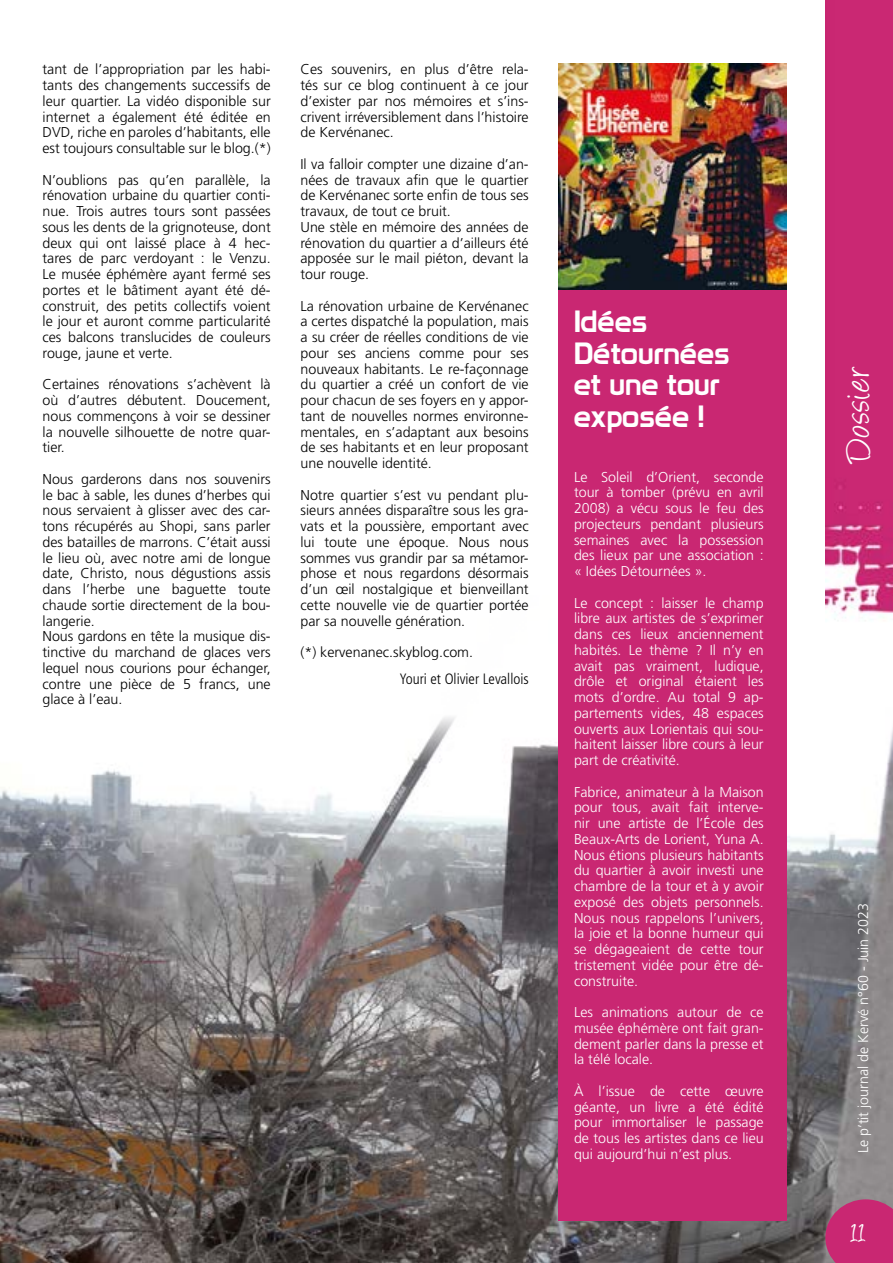
<style>
.page{position:relative;width:893px;height:1263px;background:#fff}
.page>*{position:absolute;margin:0;border:0;box-sizing:border-box;transform-origin:0 0}
.t1{font:42px "Angelina";color:#fff}
.t2{font:30px/31.5px "Prototype";color:#fff}
.t3{font:30px "Angelina";color:#fff}
.t4{font:300 condensed 15px "Frutiger";color:#000}
.t5{font:300 14.25px/15.8px "Frutiger LT Std";color:#000;text-align:justify}
.t6{font:300 14.25px/15.8px "Frutiger LT Std";color:#fff;text-align:justify}
</style>
<div class="page">
<img style="left:0;top:595px;width:893px;height:668px">
<div style="left:558px;top:64px;width:229px;height:1156px;background:#c92772"></div>
<svg style="left:825px;top:1199px;width:68px;height:64px;background:#bf3173"></svg>
<img style="left:558px;top:64px;width:229px;height:225px">
<img style="left:826px;top:0;width:67px;height:623px">
<p class="t5" style="left:43px;top:62px;width:230px">tant de l’appropriation par les habi&shy;tants des changements successifs de leur quartier. La vidéo disponible sur internet a également été éditée en DVD, riche en paroles d’habitants, elle est toujours consultable sur le blog.(*)</p>
<p class="t5" style="left:43px;top:172px;width:230px">N’oublions pas qu’en parallèle, la rénovation urbaine du quartier conti&shy;nue. Trois autres tours sont passées sous les dents de la grignoteuse, dont deux qui ont laissé place à 4 hec&shy;tares de parc verdoyant : le Venzu.<br>Le musée éphémère ayant fermé ses portes et le bâtiment ayant été dé&shy;construit, des petits collectifs voient le jour et auront comme particularité ces balcons translucides de couleurs rouge, jaune et verte.</p>
<p class="t5" style="left:43px;top:377px;width:230px">Certaines rénovations s’achèvent là où d’autres débutent. Doucement, nous commençons à voir se dessiner la nouvelle silhouette de notre quar&shy;tier.</p>
<p class="t5" style="left:43px;top:471px;width:230px;text-align:left">Nous garderons dans nos souvenirs le bac à sable, les dunes d’herbes qui nous servaient à glisser avec des car&shy;tons récupérés au Shopi, sans parler des batailles de marrons. C’était aussi le lieu où, avec notre ami de longue date, Christo, nous dégustions assis dans l’herbe une baguette toute chaude sortie directement de la bou&shy;langerie.<br>Nous gardons en tête la musique dis&shy;tinctive du marchand de glaces vers lequel nous courions pour échanger, contre une pièce de 5 francs, une glace à l’eau.</p>
<p class="t5" style="left:300px;top:62px;width:230px">Ces souvenirs, en plus d’être rela&shy;tés sur ce blog continuent à ce jour d’exister par nos mémoires et s’ins&shy;crivent irréversiblement dans l’histoire de Kervénanec.</p>
<p class="t5" style="left:300px;top:156px;width:230px;text-align:left">Il va falloir compter une dizaine d’an&shy;nées de travaux afin que le quartier de Kervénanec sorte enfin de tous ses travaux, de tout ce bruit.<br>Une stèle en mémoire des années de rénovation du quartier a d’ailleurs été apposée sur le mail piéton, devant la tour rouge.</p>
<p class="t5" style="left:300px;top:298px;width:230px">La rénovation urbaine de Kervénanec a certes dispatché la population, mais a su créer de réelles conditions de vie pour ses anciens comme pour ses nouveaux habitants. Le re-façonnage du quartier a créé un confort de vie pour chacun de ses foyers en y appor&shy;tant de nouvelles normes environne&shy;mentales, en s’adaptant aux besoins de ses habitants et en leur proposant une nouvelle identité.</p>
<p class="t5" style="left:300px;top:487px;width:230px">Notre quartier s’est vu pendant plu&shy;sieurs années disparaître sous les gra&shy;vats et la poussière, emportant avec lui toute une époque. Nous nous sommes vus grandir par sa métamor&shy;phose et nous regardons désormais d’un œil nostalgique et bienveillant cette nouvelle vie de quartier portée par sa nouvelle génération.</p>
<p class="t5" style="left:300px;top:644px;width:174px">(*) kervenanec.skyblog.com.</p>
<p class="t4" style="left:399px;top:670px;width:131px">Youri et Olivier Levallois</p>
<h2 class="t2" style="left:574px;top:306px;width:157px">Idées<br>Détournées et une tour exposée !</h2>
<p class="t6" style="left:574px;top:469px;width:191px">Le Soleil d’Orient, seconde tour à tomber (prévu en avril 2008) a vécu sous le feu des projecteurs pendant plusieurs semaines avec la possession des lieux par une association : « Idées Détournées ».</p>
<p class="t6" style="left:574px;top:595px;width:191px">Le concept : laisser le champ libre aux artistes de s’exprimer dans ces lieux anciennement habités. Le thème ? Il n’y en avait pas vraiment, ludique, drôle et original étaient les mots d’ordre. Au total 9 ap&shy;partements vides, 48 espaces ouverts aux Lorientais qui sou&shy;haitent laisser libre cours à leur part de créativité.</p>
<p class="t6" style="left:574px;top:784px;width:191px">Fabrice, animateur à la Maison pour tous, avait fait interve&shy;nir une artiste de l’École des Beaux-Arts de Lorient, Yuna A.<br>Nous étions plusieurs habitants du quartier à avoir investi une chambre de la tour et à y avoir exposé des objets personnels.<br>Nous nous rappelons l’univers, la joie et la bonne humeur qui se dégageaient de cette tour tristement vidée pour être dé&shy;construite.</p>
<p class="t6" style="left:574px;top:1004px;width:191px">Les animations autour de ce musée éphémère ont fait gran&shy;dement parler dans la presse et la télé locale.</p>
<p class="t6" style="left:574px;top:1083px;width:191px">À l’issue de cette œuvre géante, un livre a été édité pour immortaliser le passage de tous les artistes dans ce lieu qui aujourd’hui n’est plus.</p>
<h1 class="t1" style="left:840px;top:462px;width:98px;rotate:-90deg">Dossier</h1>
<p class="t6" style="left:855px;top:1153px;width:252px;rotate:-90deg">Le p’tit journal de Kervé n°60 - Juin 2023</p>
<h2 class="t3" style="left:851px;top:1220px;width:16px">11</h2>
</div>
